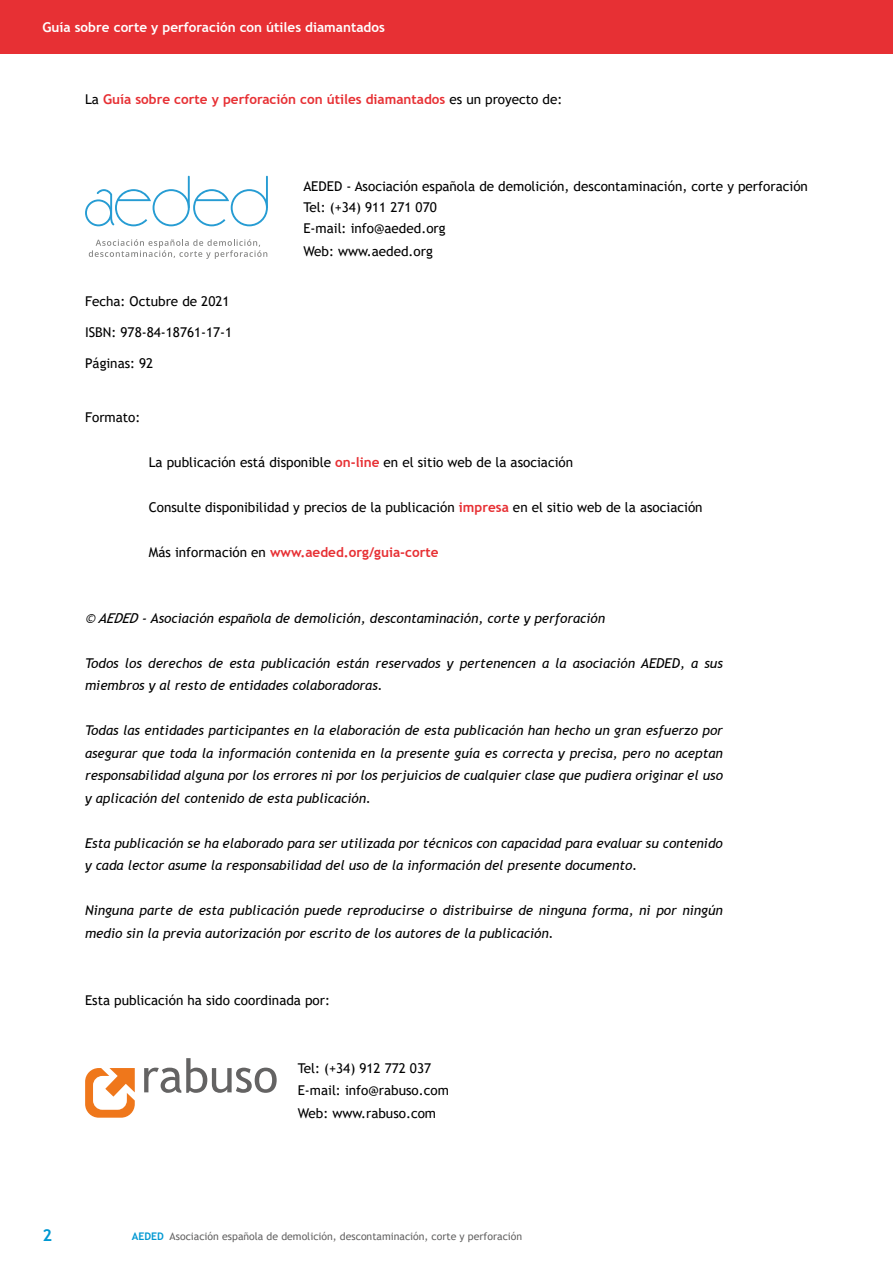
<style>
.page{position:relative;width:893px;height:1263px;background:#fff}
.page>*{position:absolute;margin:0;border:0;box-sizing:border-box;transform-origin:0 0}
.t1{font:700 16.5px "Trebuchet MS";color:#0098d2}
.t2{font:italic 13.5px/22.5px "Trebuchet MS";color:#000}
.t3{font:13.5px/22.5px "Trebuchet MS";color:#000}
.t4{font:700 13.5px "Trebuchet MS";color:#e73034}
.t5{font:700 13.5px "Trebuchet MS";color:#fff}
.t6{font:10.5px "Trebuchet MS";color:#646363}
.s1{font-weight:400;color:#000}
.s2{font-weight:700;color:#e73034}
.s3{font-weight:700;color:#0098d2}
</style>
<div class="page">
<div style="left:0;top:0;width:893px;height:54px;background:#e73034"></div>
<svg style="left:85px;top:1068px;width:50px;height:50px"></svg>
<svg style="left:144px;top:1058px;width:133px;height:35px"></svg>
<hr style="left:188px;top:176px;width:2px;height:32px;background:#269cd3">
<hr style="left:266px;top:176px;width:2px;height:32px;background:#269cd3">
<svg style="left:85px;top:189px;width:183px;height:37px"></svg>
<svg style="left:89px;top:239px;width:178px;height:20px"></svg>
<p class="t5" style="left:43px;top:22px;width:344px">Guía sobre corte y perforación con útiles diamantados</p>
<p class="t4" style="left:85px;top:93px;width:479px"><span class="s1">La</span> Guía sobre corte y perforación con útiles diamantados <span class="s1">es un proyecto de:</span></p>
<p class="t3" style="left:85px;top:291px;width:146px">Fecha: Octubre de 2021</p>
<p class="t3" style="left:85px;top:322px;width:149px">ISBN: 978-84-18761-17-1</p>
<p class="t3" style="left:85px;top:353px;width:70px">Páginas: 92</p>
<p class="t3" style="left:85px;top:406px;width:57px">Formato:</p>
<p class="t3" style="left:303px;top:177px;width:506px;line-height:21px">AEDED - Asociación española de demolición, descontaminación, corte y perforación<br>Tel: (+34) 911 271 070<br>E-mail: info@aeded.org</p>
<p class="t3" style="left:303px;top:240px;width:131px">Web: www.aeded.org</p>
<p class="t3" style="left:149px;top:451px;width:426px">La publicación está disponible <span class="s2">on-line</span> en el sitio web de la asociación</p>
<p class="t3" style="left:149px;top:496px;width:555px">Consulte disponibilidad y precios de la publicación <span class="s2">impresa</span> en el sitio web de la asociación</p>
<p class="t4" style="left:149px;top:546px;width:291px"><span class="s1">Más información en</span> www.aeded.org/guia-corte</p>
<p class="t2" style="left:85px;top:608px;width:522px">© AEDED - Asociación española de demolición, descontaminación, corte y perforación</p>
<p class="t2" style="left:85px;top:653px;width:639px">Todos los derechos de esta publicación están reservados y pertenencen a la asociación AEDED, a sus miembros y al resto de entidades colaboradoras.</p>
<p class="t2" style="left:85px;top:720px;width:639px;text-align:justify">Todas las entidades participantes en la elaboración de esta publicación han hecho un gran esfuerzo por asegurar que toda la información contenida en la presente guía es correcta y precisa, pero no aceptan responsabilidad alguna por los errores ni por los perjuicios de cualquier clase que pudiera originar el uso y aplicación del contenido de esta publicación.</p>
<p class="t2" style="left:85px;top:833px;width:639px">Esta publicación se ha elaborado para ser utilizada por técnicos con capacidad para evaluar su contenido y cada lector asume la responsabilidad del uso de la información del presente documento.</p>
<p class="t2" style="left:85px;top:900px;width:639px">Ninguna parte de esta publicación puede reproducirse o distribuirse de ninguna forma, ni por ningún medio sin la previa autorización por escrito de los autores de la publicación.</p>
<p class="t3" style="left:85px;top:990px;width:246px">Esta publicación ha sido coordinada por:</p>
<p class="t3" style="left:298px;top:1057px;width:153px">Tel: (+34) 912 772 037<br>E-mail: info@rabuso.com<br>Web: www.rabuso.com</p>
<p class="t1" style="left:43px;top:1229px;width:11px">2</p>
<p class="t6" style="left:132px;top:1231px;width:392px"><span class="s3">AEDED</span> Asociación española de demolición, descontaminación, corte y perforación</p>
</div>
